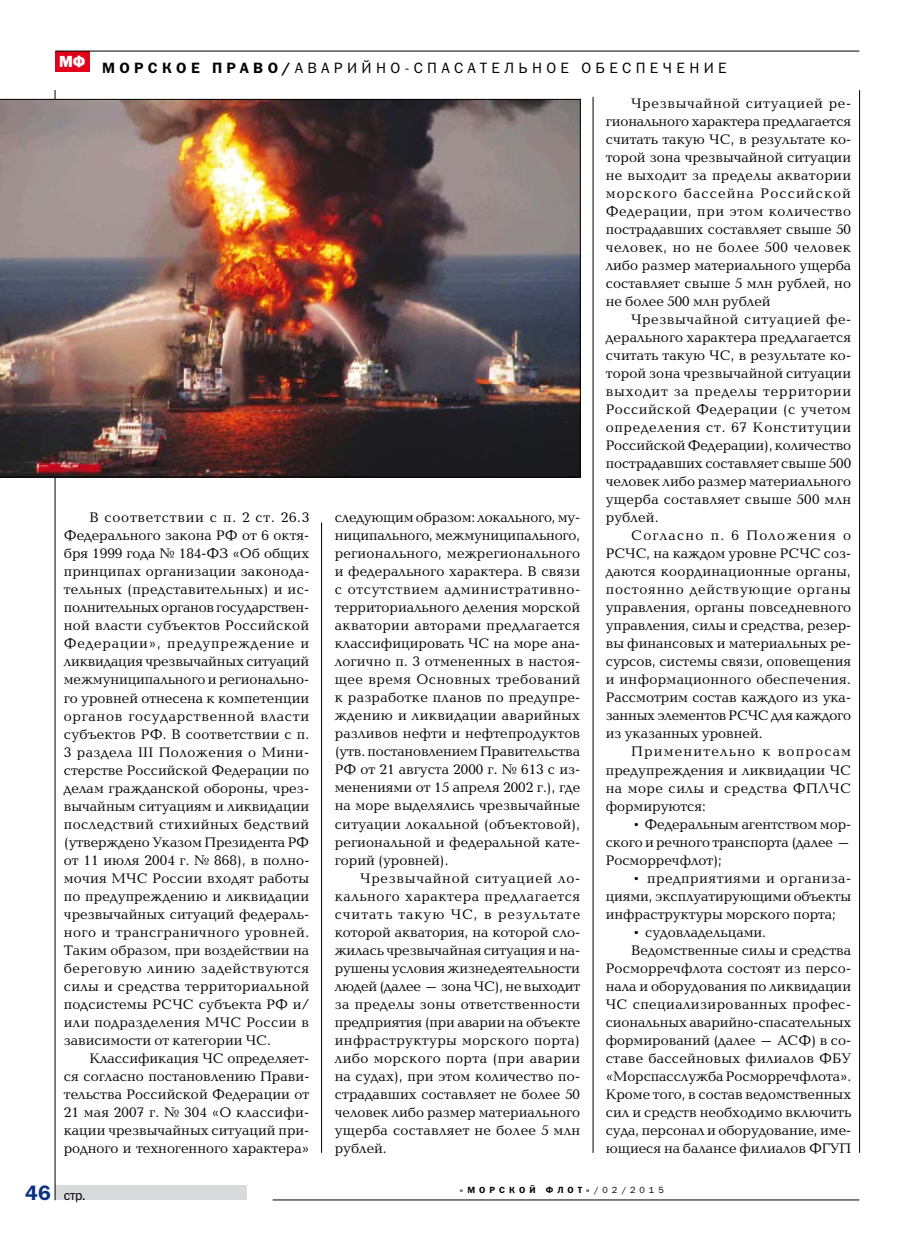
<style>
.page{position:relative;width:915px;height:1234px;background:#fff}
.page>*{position:absolute;margin:0;border:0;box-sizing:border-box;transform-origin:0 0}
.t1{font:800 16.5px "Franklin Gothic";color:#fff}
.t2{font:15px "Franklin Gothic Book C";letter-spacing:.29em;color:#000}
.t3{font:15px "Franklin Gothic Demi C";color:#000}
.t4{font:14.25px/18px "Baltica C";color:#000;text-align:justify}
.t5{font:14.25px "Baltica C";letter-spacing:.03em;color:#000}
.t6{font:14.25px "Baltica C";letter-spacing:.02em;color:#000}
.t7{font:13.5px "Franklin Gothic Book C";color:#000}
.t8{font:9px "Franklin Gothic Demi C";letter-spacing:.45em;color:#000}
.s1{font-family:"Franklin Gothic Demi C"}
.s2{font-family:"Franklin Gothic Demi C";font-size:21px;color:#0c3183}
.s3{font-family:"Franklin Gothic Book C"}
</style>
<div class="page">
<hr style="left:272px;top:1199px;width:587px;height:1px;background:#000">
<div style="left:55px;top:1184px;width:192px;height:15px;background:#d9dadb"></div>
<div style="left:55px;top:51px;width:34px;height:20px;background:#e2001a"></div>
<hr style="left:55px;top:51px;width:804px;height:1px;background:#000">
<hr style="left:55px;top:90px;width:1px;height:1109px;background:#000">
<hr style="left:859px;top:90px;width:1px;height:1062px;background:#000">
<hr style="left:321px;top:522px;width:1px;height:630px;background:#000">
<hr style="left:592px;top:97px;width:1px;height:1055px;background:#000">
<img style="left:0;top:99px;width:580px;height:378px">
<p class="t1" style="left:59px;top:51px;width:28px">МФ</p>
<p class="t3" style="left:102px;top:60px;width:32px">М орско</p>
<p class="t2" style="left:191px;top:60px;width:537px"><span class="s1">е право /</span>Аварийно-спасательное обеспечение</p>
<p class="t4" style="left:605px;top:95px;width:247px;text-indent:26px">Чрезвычайной ситуацией ре&shy;гионального характера предлагается считать такую ЧС, в результате ко&shy;торой зона чрезвычайной ситуации не выходит за пределы акватории морского бассейна Российской Федерации, при этом количество пострадавших составляет свыше 50 человек, но не более 500 человек либо размер материального ущерба составляет свыше 5 млн рублей, но не более 500 млн рублей</p>
<p class="t4" style="left:605px;top:311px;width:247px;text-indent:26px">Чрезвычайной ситуацией фе&shy;дерального характера предлагается считать такую ЧС, в результате ко&shy;торой зона чрезвычайной ситуации выходит за пределы территории Российской Федерации (с учетом определения ст. 67 Конституции Российской Федерации), количество пострадавших составляет свыше 500 человек либо размер материального ущерба составляет свыше 500 млн рублей.</p>
<p class="t4" style="left:605px;top:527px;width:247px;text-indent:26px">Согласно п. 6 Положения о РСЧС, на каждом уровне РСЧС соз&shy;даются координационные органы, постоянно действующие органы управления, органы повседневного управления, силы и средства, резер&shy;вы финансовых и материальных ре&shy;сурсов, системы связи, оповещения и информационного обеспечения.<br>Рассмотрим состав каждого из ука&shy;занных элементов РСЧС для каждого из указанных уровней.</p>
<p class="t4" style="left:605px;top:743px;width:247px;text-indent:26px">Применительно к вопросам предупреждения и ликвидации ЧС на море силы и средства ФПЛЧС формируются:</p>
<p class="t4" style="left:605px;top:815px;width:247px;text-indent:26px">• Федеральным агентством мор&shy;ского и речного транспорта (далее – Росморречфлот);</p>
<p class="t4" style="left:605px;top:869px;width:247px;text-indent:26px">• предприятиями и организа&shy;циями, эксплуатирующими объекты инфраструктуры морского порта;</p>
<p class="t4" style="left:631px;top:923px;width:136px">• судовладельцами.</p>
<p class="t4" style="left:631px;top:941px;width:221px">Ведомственные силы и средства</p>
<p class="t4" style="left:605px;top:959px;width:247px">Росморречфлота состоят из персо-</p>
<p class="t4" style="left:605px;top:977px;width:247px">нала и оборудования по ликвидации</p>
<p class="t5" style="left:605px;top:996px;width:247px">ЧС специализированных профес-</p>
<p class="t4" style="left:605px;top:1013px;width:247px">сиональных аварийно-спасательных</p>
<p class="t4" style="left:605px;top:1031px;width:247px">формирований (далее – АСФ) в со-</p>
<p class="t6" style="left:605px;top:1050px;width:247px">ставе бассейновых филиалов ФБУ</p>
<p class="t4" style="left:605px;top:1067px;width:247px">«Морспасслужба Росморречфлота».</p>
<p class="t4" style="left:605px;top:1085px;width:247px">Кроме того, в состав ведомственных</p>
<p class="t4" style="left:605px;top:1103px;width:247px">сил и средств необходимо включить</p>
<p class="t4" style="left:605px;top:1121px;width:247px">суда, персонал и оборудование, име-</p>
<p class="t4" style="left:605px;top:1139px;width:247px">ющиеся на балансе филиалов ФГУП</p>
<p class="t4" style="left:334px;top:509px;width:247px">следующим образом: локального, му&shy;ниципального, межмуниципального, регионального, межрегионального и федерального характера. В связи с отсутствием административно&shy;территориального деления морской акватории авторами предлагается классифицировать ЧС на море ана&shy;логично п. 3 отмененных в настоя&shy;щее время Основных требований к разработке планов по предупре&shy;ждению и ликвидации аварийных разливов нефти и нефтепродуктов (утв. постановлением Правительства РФ от 21 августа 2000 г. № 613 с из&shy;менениями от 15 апреля 2002 г.), где на море выделялись чрезвычайные ситуации локальной (объектовой), региональной и федеральной кате&shy;горий (уровней).</p>
<p class="t4" style="left:334px;top:869px;width:247px;text-indent:26px">Чрезвычайной ситуацией ло&shy;кального характера предлагается считать такую ЧС, в результате которой акватория, на которой сло&shy;жилась чрезвычайная ситуация и на&shy;рушены условия жизнедеятельности людей (далее – зона ЧС), не выходит за пределы зоны ответственности предприятия (при аварии на объекте инфраструктуры морского порта) либо морского порта (при аварии на судах), при этом количество по&shy;страдавших составляет не более 50 человек либо размер материального ущерба составляет не более 5 млн рублей.</p>
<p class="t4" style="left:64px;top:509px;width:247px;text-indent:26px">В соответствии с п. 2 ст. 26.3<br>Федерального закона РФ от 6 октя&shy;бря 1999 года № 184-ФЗ «Об общих принципах организации законода&shy;тельных (представительных) и ис&shy;полнительных органов государствен&shy;ной власти субъектов Российской Федерации», предупреждение и ликвидация чрезвычайных ситуаций межмуниципального и регионально&shy;го уровней отнесена к компетенции органов государственной власти субъектов РФ. В соответствии с п.<br>3 раздела III Положения о Мини&shy;стерстве Российской Федерации по делам гражданской обороны, чрез&shy;вычайным ситуациям и ликвидации последствий стихийных бедствий (утверждено Указом Президента РФ от 11 июля 2004 г. № 868), в полно&shy;мочия МЧС России входят работы по предупреждению и ликвидации чрезвычайных ситуаций федераль&shy;ного и трансграничного уровней.<br>Таким образом, при воздействии на береговую линию задействуются силы и средства территориальной подсистемы РСЧС субъекта РФ и/ или подразделения МЧС России в зависимости от категории ЧС.</p>
<p class="t4" style="left:64px;top:1049px;width:247px;text-indent:26px">Классификация ЧС определяет&shy;ся согласно постановлению Прави&shy;тельства Российской Федерации от 21 мая 2007 г. № 304 «О классифи&shy;кации чрезвычайных ситуаций при&shy;родного и техногенного характера»</p>
<p class="t7" style="left:25px;top:1187px;width:62px"><span class="s2">46</span> стр.</p>
<p class="t8" style="left:460px;top:1184px;width:205px">«МОРСКОЙ ФЛОТ»<span class="s3">/02/2015</span></p>
</div>
